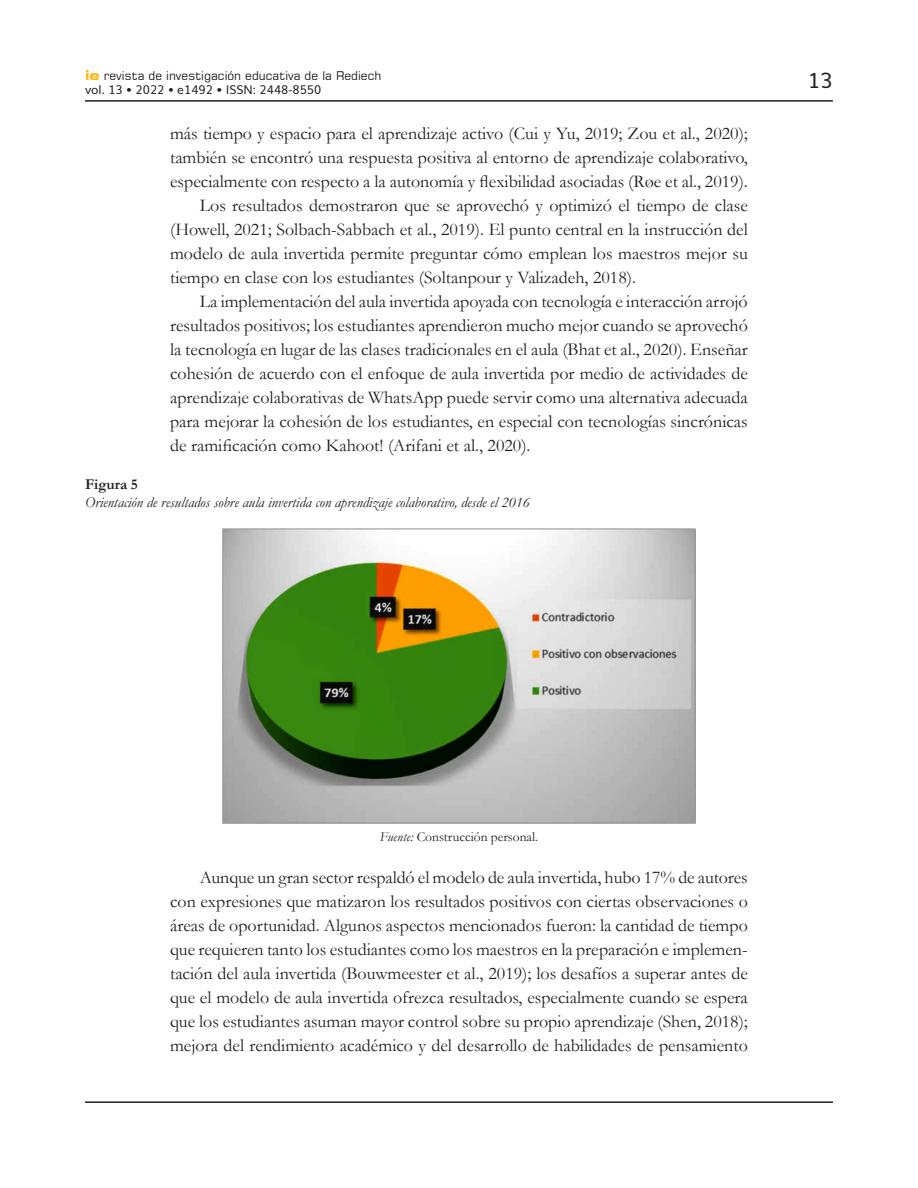
<style>
.page{position:relative;width:918px;height:1188px;background:#fff}
.page>*{position:absolute;margin:0;border:0;box-sizing:border-box;transform-origin:0 0}
.t1{font:21px "Muli";color:#231f20}
.Cuerpo{font:18px/24px "Garamond";color:#231f20;text-align:justify}
.Figura-Down{font:italic 15px "Garamond";color:#231f20}
.Figura-Up{font:700 15px "Garamond";color:#231f20}
.Figura-Fuente{font:13.5px "Garamond";color:#231f20}
.t2{font:12px "Square 721 BT";color:#231f20}
.t3{font:12px "Muli";color:#231f20}
.s1{font-weight:700;font-stretch:expanded;font-size:13.5px;color:#fcb814}
.s2{font-style:italic}
</style>
<div class="page">
<hr style="left:85px;top:100px;width:748px;height:2px;background:#231f20">
<hr style="left:85px;top:1101px;width:748px;height:2px;background:#231f20">
<img style="left:223px;top:528px;width:472px;height:296px">
<p class="t2" style="left:85px;top:68px;width:298px"><span class="s1">ie</span> revista de investigación educativa de la Rediech</p>
<p class="t3" style="left:85px;top:80px;width:238px">vol. 13 • 2022 • e1492 • ISSN: 2448-8550</p>
<p class="Cuerpo" style="left:170px;top:121px;width:579px">más tiempo y espacio para el aprendizaje activo (Cui y Yu, 2019; Zou et al., 2020); también se encontró una respuesta positiva al entorno de aprendizaje colaborativo, especialmente con respecto a la autonomía y flexibilidad asociadas (Røe et al., 2019).</p>
<p class="Cuerpo" style="left:170px;top:193px;width:579px;text-indent:30px">Los resultados demostraron que se aprovechó y optimizó el tiempo de clase (Howell, 2021; Solbach-Sabbach et al., 2019). El punto central en la instrucción del modelo de aula invertida permite preguntar cómo emplean los maestros mejor su tiempo en clase con los estudiantes (Soltanpour y Valizadeh, 2018).</p>
<p class="Cuerpo" style="left:170px;top:289px;width:579px;text-indent:30px">La implementación del aula invertida apoyada con tecnología e interacción arrojó resultados positivos; los estudiantes aprendieron mucho mejor cuando se aprovechó la tecnología en lugar de las clases tradicionales en el aula (Bhat et al., 2020). Enseñar cohesión de acuerdo con el enfoque de aula invertida por medio de actividades de aprendizaje colaborativas de WhatsApp puede servir como una alternativa adecuada para mejorar la cohesión de los estudiantes, en especial con tecnologías sincrónicas de ramificación como Kahoot! (Arifani et al., 2020).</p>
<p class="Figura-Up" style="left:85px;top:474px;width:54px">Figura 5</p>
<p class="Figura-Down" style="left:85px;top:492px;width:446px">Orientación de resultados sobre aula invertida con aprendizaje colaborativo, desde el 2016</p>
<p class="t1" style="left:808px;top:64px;width:27px">13</p>
<p class="Figura-Fuente" style="left:380px;top:827px;width:160px"><span class="s2">Fuente:</span> Construcción personal.</p>
<p class="Cuerpo" style="left:170px;top:865px;width:579px;text-indent:30px">Aunque un gran sector respaldó el modelo de aula invertida, hubo 17% de autores con expresiones que matizaron los resultados positivos con ciertas observaciones o áreas de oportunidad. Algunos aspectos mencionados fueron: la cantidad de tiempo que requieren tanto los estudiantes como los maestros en la preparación e implemen&shy;tación del aula invertida (Bouwmeester et al., 2019); los desafíos a superar antes de que el modelo de aula invertida ofrezca resultados, especialmente cuando se espera que los estudiantes asuman mayor control sobre su propio aprendizaje (Shen, 2018); mejora del rendimiento académico y del desarrollo de habilidades de pensamiento</p>
</div>
